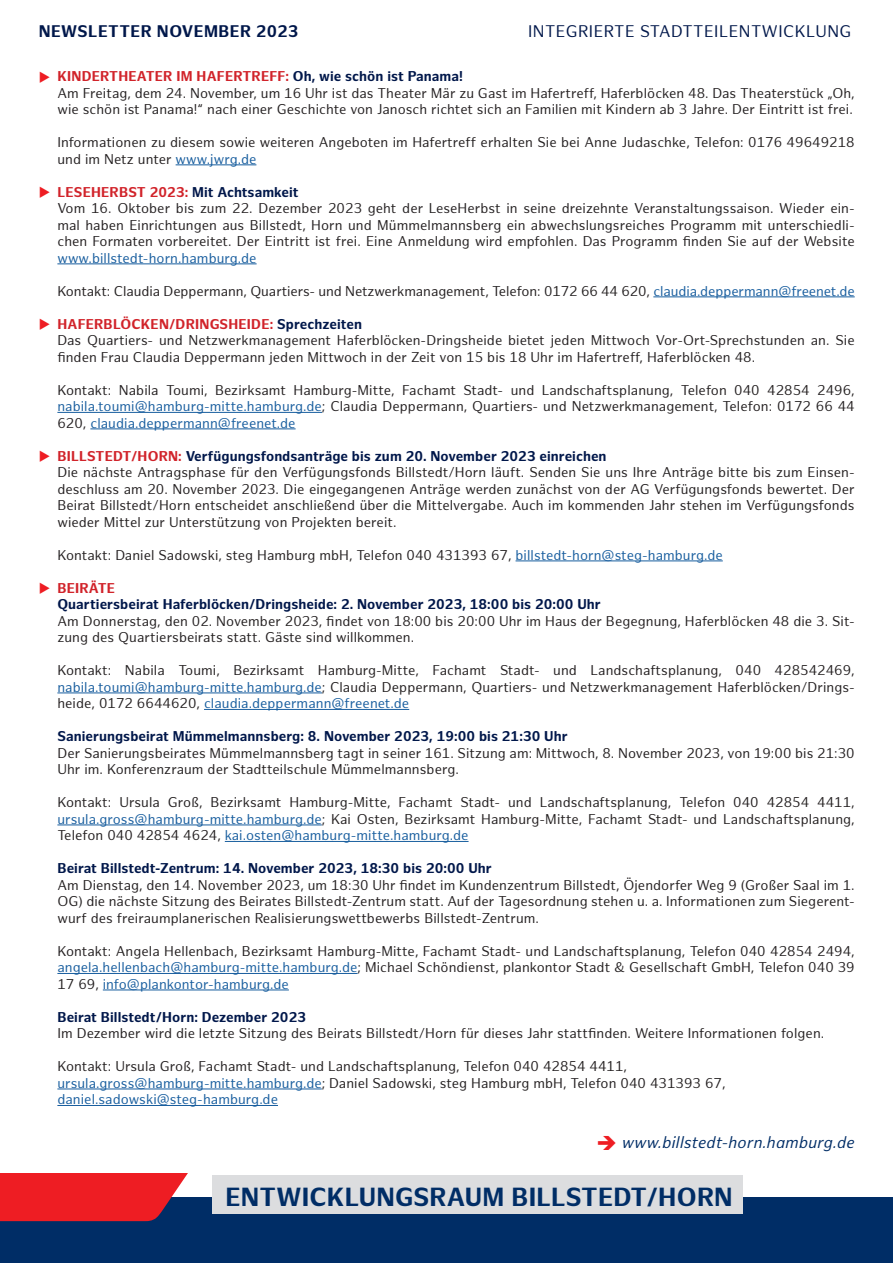
<style>
.page{position:relative;width:893px;height:1263px;background:#fff}
.page>*{position:absolute;margin:0;border:0;box-sizing:border-box;transform-origin:0 0}
.t1{font:700 25.5px "Hamburg Sans";letter-spacing:.01em;color:#002d66}
.t2{font:italic 16.5px "Hamburg Sans";letter-spacing:.02em;color:#002d66}
.t3{font:16.35px "Hamburg Sans";letter-spacing:.03em;color:#00174a}
.t4{font:700 16.35px "Hamburg Sans";letter-spacing:.03em;color:#00174a}
.Text{font:13.8px/16.5px "Hamburg Sans";letter-spacing:.005em;color:#231f20;text-align:justify}
.Titel_blau{font:700 13.8px "Hamburg Sans";letter-spacing:.005em;color:#00174a}
.Titel_blau-2{font:700 13.8px "Hamburg Sans";letter-spacing:.015em;color:#d1232a}
.Text-2{font:13.8px "Hamburg Sans";letter-spacing:.005em;color:#175d9e}
.s1{color:#00174a}
.s2{color:#175d9e}
.s3{color:#d1232a}
.s4{color:#ee1d23}
</style>
<div class="page">
<div style="left:0;top:1197px;width:893px;height:66px;background:#002d66"></div>
<svg style="left:0;top:1173px;width:188px;height:48px;background:#de222b"></svg>
<div style="left:213px;top:1176px;width:530px;height:38px;background:#dcdddf"></div>
<hr style="left:176px;top:164px;width:80px;height:1px;background:#175d9e">
<hr style="left:57px;top:263px;width:200px;height:1px;background:#175d9e">
<hr style="left:653px;top:296px;width:202px;height:1px;background:#175d9e">
<hr style="left:57px;top:412px;width:265px;height:1px;background:#175d9e">
<hr style="left:90px;top:428px;width:206px;height:1px;background:#175d9e">
<hr style="left:516px;top:560px;width:207px;height:1px;background:#175d9e">
<hr style="left:57px;top:692px;width:265px;height:1px;background:#175d9e">
<hr style="left:204px;top:709px;width:205px;height:1px;background:#175d9e">
<hr style="left:57px;top:824px;width:265px;height:1px;background:#175d9e">
<hr style="left:225px;top:841px;width:244px;height:1px;background:#175d9e">
<hr style="left:57px;top:973px;width:301px;height:1px;background:#175d9e">
<hr style="left:103px;top:989px;width:186px;height:1px;background:#175d9e">
<hr style="left:57px;top:1088px;width:265px;height:1px;background:#175d9e">
<hr style="left:57px;top:1105px;width:221px;height:1px;background:#175d9e">
<p class="t4" style="left:39px;top:22px;width:261px">NEWSLETTER NOVEMBER 2023</p>
<p class="t3" style="left:528px;top:22px;width:325px">INTEGRIERTE STADTTEILENTWICKLUNG</p>
<p class="Titel_blau-2" style="left:57px;top:68px;width:407px">KINDERTHEATER IM HAFERTREFF: <span class="s1">Oh, wie schön ist Panama!</span></p>
<p class="Text" style="left:57px;top:85px;width:799px">Am Freitag, dem 24. November, um 16 Uhr ist das Theater Mär zu Gast im Hafertreff, Haferblöcken 48. Das Theaterstück „Oh, wie schön ist Panama!“ nach einer Geschichte von Janosch richtet sich an Familien mit Kindern ab 3 Jahre. Der Eintritt ist frei.</p>
<p class="Text" style="left:57px;top:135px;width:799px">Informationen zu diesem sowie weiteren Angeboten im Hafertreff erhalten Sie bei Anne Judaschke, Telefon: 0176 49649218 und im Netz unter <span class="s2">www.jwrg.de</span></p>
<p class="Titel_blau-2" style="left:57px;top:184px;width:243px">LESEHERBST 2023: <span class="s1">Mit Achtsamkeit</span></p>
<p class="Text" style="left:57px;top:201px;width:799px">Vom 16. Oktober bis zum 22. Dezember 2023 geht der LeseHerbst in seine dreizehnte Veranstaltungssaison. Wieder ein&shy;mal haben Einrichtungen aus Billstedt, Horn und Mümmelmannsberg ein abwechslungsreiches Programm mit unterschiedli&shy;chen Formaten vorbereitet. Der Eintritt ist frei. Eine Anmeldung wird empfohlen. Das Programm finden Sie auf der Website <span class="s2">www.billstedt-horn.hamburg.de</span></p>
<p class="Text" style="left:57px;top:283px;width:799px">Kontakt: Claudia Deppermann, Quartiers- und Netzwerkmanagement, Telefon: 0172 66 44 620, <span class="s2">claudia.deppermann@freenet.de</span></p>
<p class="Titel_blau-2" style="left:57px;top:316px;width:306px">HAFERBLÖCKEN/DRINGSHEIDE: <span class="s1">Sprechzeiten</span></p>
<p class="Text" style="left:57px;top:333px;width:799px">Das Quartiers- und Netzwerkmanagement Haferblöcken-Dringsheide bietet jeden Mittwoch Vor-Ort-Sprechstunden an. Sie finden Frau Claudia Deppermann jeden Mittwoch in der Zeit von 15 bis 18 Uhr im Hafertreff, Haferblöcken 48.</p>
<p class="Text" style="left:57px;top:382px;width:799px">Kontakt: Nabila Toumi, Bezirksamt Hamburg-Mitte, Fachamt Stadt- und Landschaftsplanung, Telefon 040 42854 2496, <span class="s2">nabila.toumi@hamburg-mitte.hamburg.de</span>; Claudia Deppermann, Quartiers- und Netzwerkmanagement, Telefon: 0172 66 44<br>620, <span class="s2">claudia.deppermann@freenet.de</span></p>
<p class="Titel_blau" style="left:57px;top:448px;width:551px"><span class="s3">BILLSTEDT/HORN:</span> Verfügungsfondsanträge bis zum 20. November 2023 einreichen</p>
<p class="Text" style="left:57px;top:465px;width:799px">Die nächste Antragsphase für den Verfügungsfonds Billstedt/Horn läuft. Senden Sie uns Ihre Anträge bitte bis zum Einsen&shy;deschluss am 20. November 2023. Die eingegangenen Anträge werden zunächst von der AG Verfügungsfonds bewertet. Der Beirat Billstedt/Horn entscheidet anschließend über die Mittelvergabe. Auch im kommenden Jahr stehen im Verfügungsfonds wieder Mittel zur Unterstützung von Projekten bereit.</p>
<p class="Text" style="left:57px;top:547px;width:667px">Kontakt: Daniel Sadowski, steg Hamburg mbH, Telefon 040 431393 67, <span class="s2">billstedt-horn@steg-hamburg.de</span></p>
<p class="Titel_blau-2" style="left:57px;top:580px;width:59px">BEIRÄTE</p>
<p class="Titel_blau" style="left:57px;top:596px;width:545px">Quartiersbeirat Haferblöcken/Dringsheide: 2. November 2023, 18:00 bis 20:00 Uhr</p>
<p class="Text" style="left:57px;top:613px;width:799px">Am Donnerstag, den 02. November 2023, findet von 18:00 bis 20:00 Uhr im Haus der Begegnung, Haferblöcken 48 die 3. Sit&shy;zung des Quartiersbeirats statt. Gäste sind willkommen.</p>
<p class="Text" style="left:57px;top:663px;width:799px">Kontakt: Nabila Toumi, Bezirksamt Hamburg-Mitte, Fachamt Stadt- und Landschaftsplanung, 040 428542469, <span class="s2">nabila.toumi@hamburg-mitte.hamburg.de</span>; Claudia Deppermann, Quartiers- und Netzwerkmanagement Haferblöcken/Drings&shy;heide, 0172 6644620, <span class="s2">claudia.deppermann@freenet.de</span></p>
<p class="Titel_blau" style="left:57px;top:728px;width:512px">Sanierungsbeirat Mümmelmannsberg: 8. November 2023, 19:00 bis 21:30 Uhr</p>
<p class="Text" style="left:57px;top:745px;width:799px">Der Sanierungsbeirates Mümmelmannsberg tagt in seiner 161. Sitzung am: Mittwoch, 8. November 2023, von 19:00 bis 21:30<br>Uhr im. Konferenzraum der Stadtteilschule Mümmelmannsberg.</p>
<p class="Text" style="left:57px;top:795px;width:799px">Kontakt: Ursula Groß, Bezirksamt Hamburg-Mitte, Fachamt Stadt- und Landschaftsplanung, Telefon 040 42854 4411, <span class="s2">ursula.gross@hamburg-mitte.hamburg.de</span>; Kai Osten, Bezirksamt Hamburg-Mitte, Fachamt Stadt- und Landschaftsplanung, Telefon 040 42854 4624, <span class="s2">kai.osten@hamburg-mitte.hamburg.de</span></p>
<p class="Titel_blau" style="left:57px;top:860px;width:436px">Beirat Billstedt-Zentrum: 14. November 2023, 18:30 bis 20:00 Uhr</p>
<p class="Text" style="left:57px;top:877px;width:799px">Am Dienstag, den 14. November 2023, um 18:30 Uhr findet im Kundenzentrum Billstedt, Öjendorfer Weg 9 (Großer Saal im 1.<br>OG) die nächste Sitzung des Beirates Billstedt-Zentrum statt. Auf der Tagesordnung stehen u. a. Informationen zum Siegerent&shy;wurf des freiraumplanerischen Realisierungswettbewerbs Billstedt-Zentrum.</p>
<p class="Text" style="left:57px;top:943px;width:799px">Kontakt: Angela Hellenbach, Bezirksamt Hamburg-Mitte, Fachamt Stadt- und Landschaftsplanung, Telefon 040 42854 2494, <span class="s2">angela.hellenbach@hamburg-mitte.hamburg.de</span>; Michael Schöndienst, plankontor Stadt &amp; Gesellschaft GmbH, Telefon 040 39<br>17 69, <span class="s2">info@plankontor-hamburg.de</span></p>
<p class="Titel_blau" style="left:57px;top:1009px;width:250px">Beirat Billstedt/Horn: Dezember 2023</p>
<p class="Text" style="left:57px;top:1026px;width:768px">Im Dezember wird die letzte Sitzung des Beirats Billstedt/Horn für dieses Jahr stattfinden. Weitere Informationen folgen.</p>
<p class="Text" style="left:57px;top:1059px;width:571px">Kontakt: Ursula Groß, Fachamt Stadt- und Landschaftsplanung, Telefon 040 42854 4411,</p>
<p class="Text" style="left:57px;top:1075px;width:670px"><span class="s2">ursula.gross@hamburg-mitte.hamburg.de</span>; Daniel Sadowski, steg Hamburg mbH, Telefon 040 431393 67,</p>
<p class="Text-2" style="left:57px;top:1092px;width:222px">daniel.sadowski@steg-hamburg.de</p>
<p class="t2" style="left:597px;top:1133px;width:260px"><span class="s4">➔</span> www.billstedt-horn.hamburg.de</p>
<p class="t1" style="left:225px;top:1182px;width:509px">ENTWICKLUNGSRAUM BILLSTEDT/HORN</p>
</div>
